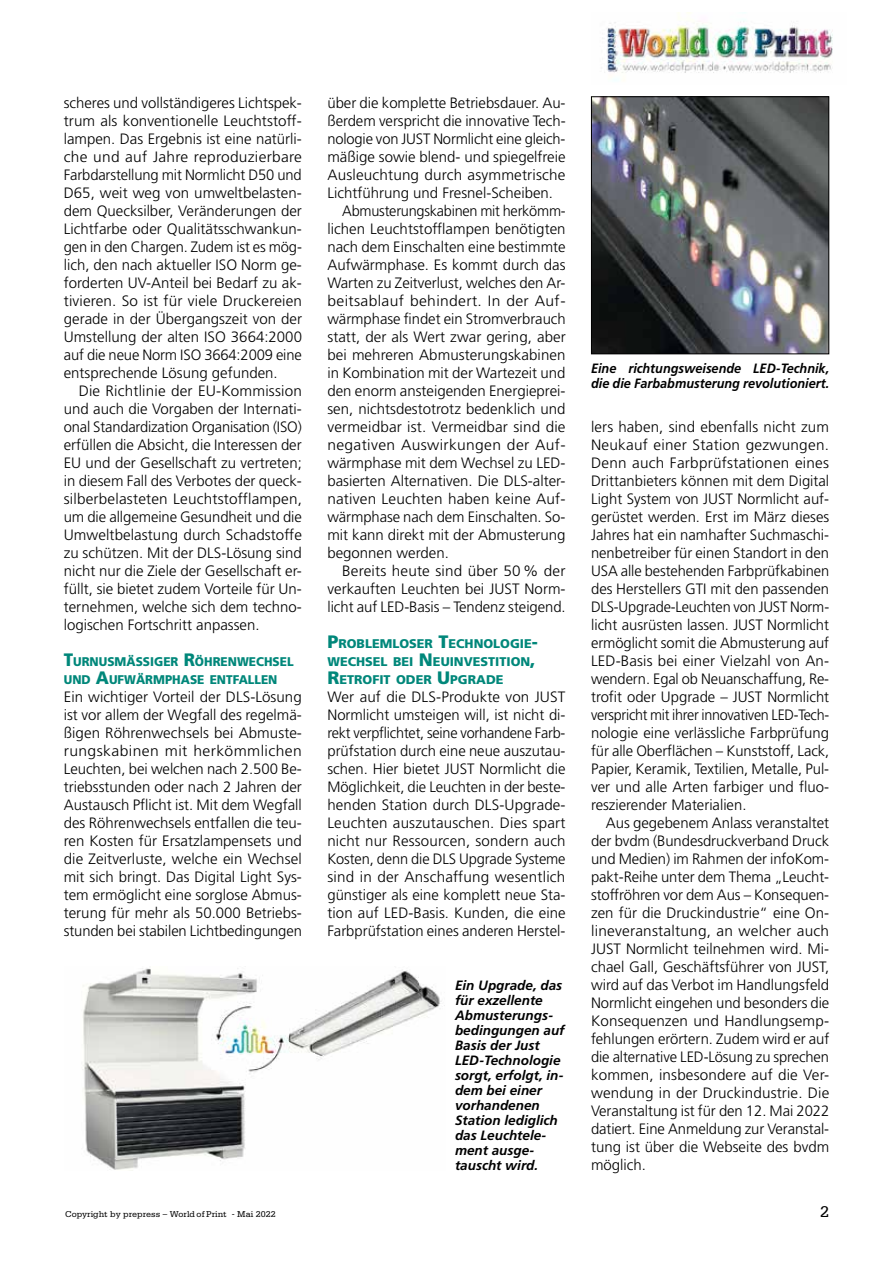
<style>
.page{position:relative;width:893px;height:1263px;background:#fff}
.page>*{position:absolute;margin:0;border:0;box-sizing:border-box;transform-origin:0 0}
.t1{font:16.5px "Serifa";color:#000}
.t2{font:300 15px/18px "Frutiger";color:#000;text-align:justify}
.t3{font:300 15px "Frutiger";letter-spacing:.025em;color:#000;scale:1.04 1}
.t4{font:300 15px "Frutiger";letter-spacing:.02em;color:#000;scale:1.04 1}
.t5{font:italic 700 13.5px/15px "Frutiger";color:#000}
.t6{font:italic 700 13.5px/15px "Frutiger";color:#000;scale:.94 1}
.t7{font:900 12.6px/18px "Frutiger";color:#00877a}
.t8{font:900 12.6px/18px "Frutiger";color:#00877a;scale:.94 1}
.t9{font:9px "Serifa";color:#000}
.s1{font-size:18px}
</style>
<div class="page">
<img style="left:82px;top:968px;width:363px;height:202px">
<img style="left:593px;top:98px;width:234px;height:254px">
<div style="left:591px;top:96px;width:238px;height:258px;border:1px solid #000"></div>
<img style="left:602px;top:13px;width:231px;height:68px">
<p class="t2" style="left:64px;top:94px;width:240px">scheres und vollständigeres Lichtspek&shy;trum als konventionelle Leuchtstoff&shy;lampen. Das Ergebnis ist eine natürli&shy;che und auf Jahre reproduzierbare Farbdarstellung mit Normlicht D50 und D65, weit weg von umweltbelasten&shy;dem Quecksilber, Veränderungen der Lichtfarbe oder Qualitätsschwankun&shy;gen in den Chargen. Zudem ist es mög&shy;lich, den nach aktueller ISO Norm ge&shy;forderten UV-Anteil bei Bedarf zu ak&shy;tivieren. So ist für viele Druckereien gerade in der Übergangszeit von der Umstellung der alten ISO 3664:2000 auf die neue Norm ISO 3664:2009 eine entsprechende Lösung gefunden.</p>
<p class="t2" style="left:64px;top:382px;width:240px;text-indent:15px">Die Richtlinie der EU-Kommission und auch die Vorgaben der Internati&shy;onal Standardization Organisation (ISO) erfüllen die Absicht, die Interessen der EU und der Gesellschaft zu vertreten; in diesem Fall des Verbotes der queck&shy;silberbelasteten Leuchtstofflampen, um die allgemeine Gesundheit und die Umweltbelastung durch Schadstoffe zu schützen. Mit der DLS-Lösung sind nicht nur die Ziele der Gesellschaft er&shy;füllt, sie bietet zudem Vorteile für Un&shy;ternehmen, welche sich dem techno&shy;logischen Fortschritt anpassen.</p>
<p class="t8" style="left:64px;top:652px;width:246px"><span class="s1">T</span>URNUSMÄSSIGER <span class="s1">R</span>ÖHRENWECHSEL<br>UND <span class="s1">A</span>UFWÄRMPHASE ENTFALLEN</p>
<p class="t2" style="left:64px;top:688px;width:240px">Ein wichtiger Vorteil der DLS-Lösung ist vor allem der Wegfall des regelmä&shy;ßigen Röhrenwechsels bei Abmuste&shy;rungskabinen mit herkömmlichen Leuchten, bei welchen nach 2.500 Be&shy;triebsstunden oder nach 2 Jahren der Austausch Pflicht ist. Mit dem Wegfall des Röhrenwechsels entfallen die teu&shy;ren Kosten für Ersatzlampensets und die Zeitverluste, welche ein Wechsel mit sich bringt. Das Digital Light Sys&shy;tem ermöglicht eine sorglose Abmus&shy;terung für mehr als 50.000 Betriebs&shy;stunden bei stabilen Lichtbedingungen</p>
<p class="t2" style="left:327px;top:94px;width:240px">über die komplette Betriebsdauer. Au-</p>
<p class="t2" style="left:327px;top:112px;width:240px">ßerdem verspricht die innovative Tech-</p>
<p class="t2" style="left:327px;top:130px;width:240px">nologie von JUST Normlicht eine gleich-</p>
<p class="t2" style="left:327px;top:148px;width:240px">mäßige sowie blend- und spiegelfreie</p>
<p class="t2" style="left:327px;top:166px;width:239px">Ausleuchtung durch asymmetrische</p>
<p class="t2" style="left:327px;top:184px;width:227px">Lichtführung und Fresnel-Scheiben.</p>
<p class="t2" style="left:342px;top:202px;width:225px">Abmusterungskabinen mit herkömm-</p>
<p class="t2" style="left:327px;top:220px;width:240px">lichen Leuchtstofflampen benötigten</p>
<p class="t2" style="left:327px;top:238px;width:240px">nach dem Einschalten eine bestimmte</p>
<p class="t2" style="left:327px;top:256px;width:240px">Aufwärmphase. Es kommt durch das</p>
<p class="t2" style="left:327px;top:274px;width:240px">Warten zu Zeitverlust, welches den Ar-</p>
<p class="t3" style="left:327px;top:292px;width:230px">beitsablauf behindert. In der Auf-</p>
<p class="t2" style="left:327px;top:310px;width:240px">wärmphase findet ein Stromverbrauch</p>
<p class="t2" style="left:327px;top:328px;width:240px">statt, der als Wert zwar gering, aber</p>
<p class="t2" style="left:327px;top:346px;width:240px">bei mehreren Abmusterungskabinen</p>
<p class="t2" style="left:327px;top:364px;width:240px">in Kombination mit der Wartezeit und</p>
<p class="t2" style="left:327px;top:382px;width:240px">den enorm ansteigenden Energieprei-</p>
<p class="t2" style="left:327px;top:400px;width:240px">sen, nichtsdestotrotz bedenklich und</p>
<p class="t2" style="left:327px;top:418px;width:240px">vermeidbar ist. Vermeidbar sind die</p>
<p class="t4" style="left:327px;top:436px;width:230px">negativen Auswirkungen der Auf-</p>
<p class="t2" style="left:327px;top:454px;width:240px">wärmphase mit dem Wechsel zu LED-</p>
<p class="t2" style="left:327px;top:472px;width:240px">basierten Alternativen. Die DLS-alter-</p>
<p class="t2" style="left:327px;top:490px;width:240px">nativen Leuchten haben keine Auf-</p>
<p class="t2" style="left:327px;top:508px;width:240px">wärmphase nach dem Einschalten. So-</p>
<p class="t2" style="left:327px;top:526px;width:240px">mit kann direkt mit der Abmusterung</p>
<p class="t2" style="left:327px;top:544px;width:123px">begonnen werden.</p>
<p class="t2" style="left:342px;top:562px;width:225px">Bereits heute sind über 50 % der</p>
<p class="t2" style="left:327px;top:580px;width:240px">verkauften Leuchten bei JUST Norm-</p>
<p class="t2" style="left:327px;top:598px;width:240px">licht auf LED-Basis – Tendenz steigend.</p>
<p class="t7" style="left:327px;top:634px;width:212px"><span class="s1">P</span>ROBLEMLOSER <span class="s1">T</span>ECHNOLOGIE<span class="s1">-<br></span>WECHSEL BEI <span class="s1">N</span> EUINVESTITION<span class="s1">,<br>R</span>ETROFIT ODER <span class="s1">U</span> PGRADE</p>
<p class="t2" style="left:327px;top:688px;width:240px">Wer auf die DLS-Produkte von JUST Normlicht umsteigen will, ist nicht di&shy;rekt verpflichtet, seine vorhandene Farb&shy;prüfstation durch eine neue auszutau&shy;schen. Hier bietet JUST Normlicht die Möglichkeit, die Leuchten in der beste&shy;henden Station durch DLS-Upgrade-Leuchten auszutauschen. Dies spart nicht nur Ressourcen, sondern auch Kosten, denn die DLS Upgrade Systeme sind in der Anschaffung wesentlich günstiger als eine komplett neue Sta&shy;tion auf LED-Basis. Kunden, die eine Farbprüfstation eines anderen Herstel-</p>
<p class="t5" style="left:455px;top:978px;width:111px">Ein Upgrade, das für exzellente<br>Abmusterungs&shy;bedingungen auf<br>Basis der Just<br>LED-Technologie sorgt, erfolgt, in&shy;dem bei einer vorhandenen<br>Station lediglich das Leuchtele&shy;ment ausge&shy;tauscht wird.</p>
<p class="t6" style="left:591px;top:361px;width:255px">Eine richtungsweisende LED-Technik, die die Farbabmusterung revolutioniert.</p>
<p class="t2" style="left:591px;top:418px;width:240px">lers haben, sind ebenfalls nicht zum Neukauf einer Station gezwungen.<br>Denn auch Farbprüfstationen eines Drittanbieters können mit dem Digital Light System von JUST Normlicht auf&shy;gerüstet werden. Erst im März dieses Jahres hat ein namhafter Suchmaschi&shy;nenbetreiber für einen Standort in den USA alle bestehenden Farbprüfkabinen des Herstellers GTI mit den passenden DLS-Upgrade-Leuchten von JUST Norm&shy;licht ausrüsten lassen. JUST Normlicht ermöglicht somit die Abmusterung auf LED-Basis bei einer Vielzahl von An&shy;wendern. Egal ob Neuanschaffung, Re&shy;trofit oder Upgrade – JUST Normlicht verspricht mit ihrer innovativen LED-Tech&shy;nologie eine verlässliche Farbprüfung für alle Oberflächen – Kunststoff, Lack, Papier, Keramik, Textilien, Metalle, Pul&shy;ver und alle Arten farbiger und fluo&shy;reszierender Materialien.</p>
<p class="t2" style="left:591px;top:814px;width:240px;text-indent:15px">Aus gegebenem Anlass veranstaltet der bvdm (Bundesdruckverband Druck und Medien) im Rahmen der infoKom&shy;pakt-Reihe unter dem Thema „Leucht&shy;stoffröhren vor dem Aus – Konsequen&shy;zen für die Druckindustrie“ eine On&shy;lineveranstaltung, an welcher auch JUST Normlicht teilnehmen wird. Mi&shy;chael Gall, Geschäftsführer von JUST, wird auf das Verbot im Handlungsfeld Normlicht eingehen und besonders die Konsequenzen und Handlungsemp&shy;fehlungen erörtern. Zudem wird er auf die alternative LED-Lösung zu sprechen kommen, insbesondere auf die Ver&shy;wendung in der Druckindustrie. Die Veranstaltung ist für den 12. Mai 2022 datiert. Eine Anmeldung zur Veranstal&shy;tung ist über die Webseite des bvdm möglich.</p>
<p class="t9" style="left:65px;top:1209px;width:212px">Copyright by prepress – World of Print - Mai 2022</p>
<p class="t1" style="left:820px;top:1202px;width:11px">2</p>
</div>
